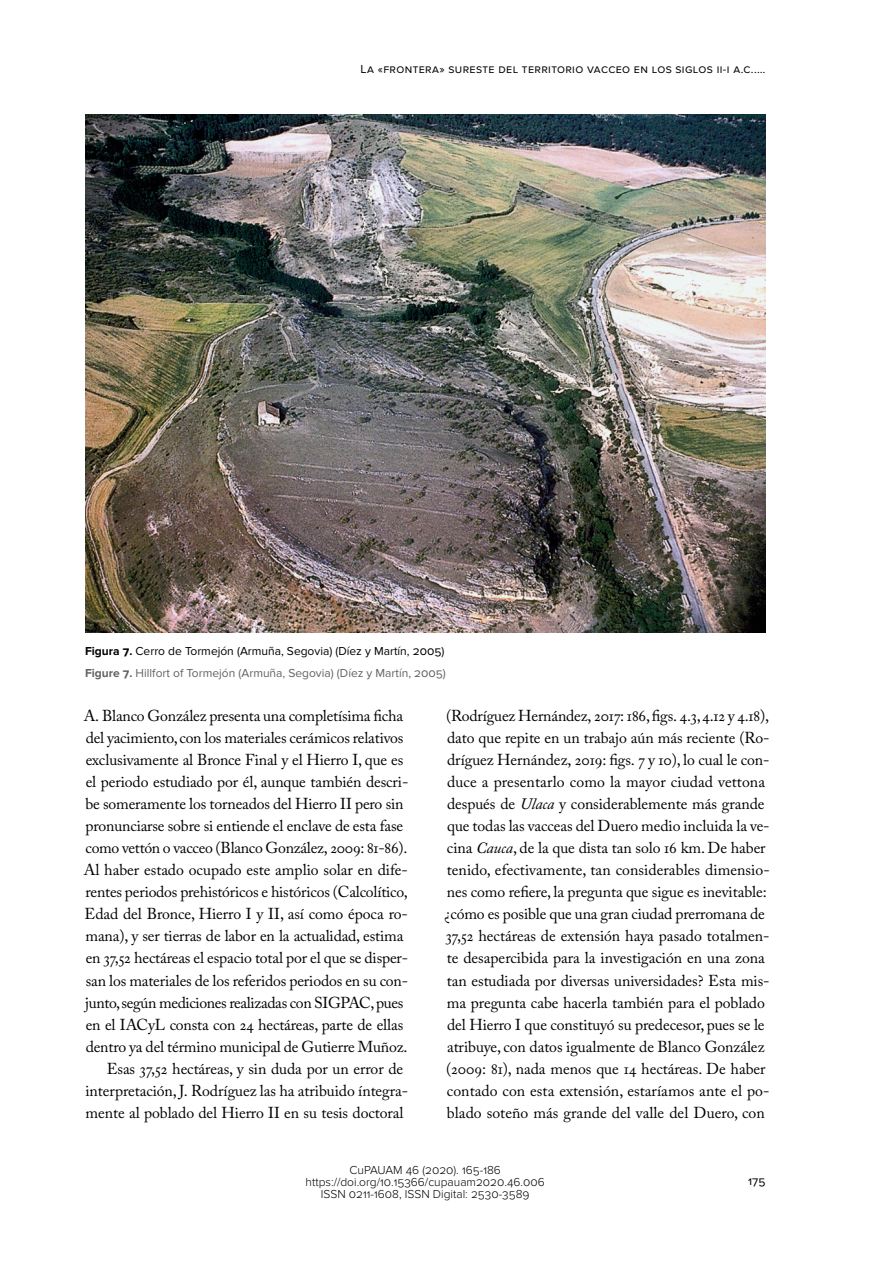
<style>
.page{position:relative;width:893px;height:1263px;background:#fff}
.page>*{position:absolute;margin:0;border:0;box-sizing:border-box;transform-origin:0 0}
.t1{font:15.75px/22px "Adobe Caslon Pro";letter-spacing:-.005em;color:#000}
.t2{font:12px/21.6px "Proxima Nova";color:#636362}
.t3{font:300 12px/12px "Proxima Nova";color:#000;text-align:center}
.t4{font:12px "Proxima Nova";letter-spacing:.03em;color:#000}
.s1{font-weight:700;color:#000}
.s2{color:#000}
.s3{font-weight:700}
.s4{font-style:italic}
</style>
<div class="page">
<img style="left:85px;top:115px;width:680px;height:518px">
<p class="t4" style="left:361px;top:62px;width:406px">La «frontera» sureste del territorio vacceo en los siglos II‑I a.C..…</p>
<p class="t2" style="left:85px;top:640px;width:362px"><span class="s1">Figura 7.</span> <span class="s2">Cerro de Tormejón (Armuña, Segovia) (Díez y Martín, 2005)<br></span><span class="s3">Figure 7.</span> Hillfort of Tormejón (Armuña, Segovia) (Díez y Martín, 2005)</p>
<p class="t1" style="left:84px;top:704px;width:321px">A. Blanco González presenta una completísima ficha</p>
<p class="t1" style="left:86px;top:726px;width:319px">del yacimiento, con los materiales cerámicos relativos</p>
<p class="t1" style="left:86px;top:748px;width:319px">exclusivamente al Bronce Final y el Hierro I, que es</p>
<p class="t1" style="left:86px;top:770px;width:324px">el periodo estudiado por él, aunque también descri‑</p>
<p class="t1" style="left:86px;top:793px;width:320px">be someramente los torneados del Hierro II pero sin</p>
<p class="t1" style="left:86px;top:815px;width:319px">pronunciarse sobre si entiende el enclave de esta fase</p>
<p class="t1" style="left:86px;top:837px;width:323px">como vettón o vacceo (Blanco González, 2009: 81‑86).</p>
<p class="t1" style="left:84px;top:859px;width:326px">Al haber estado ocupado este amplio solar en dife‑</p>
<p class="t1" style="left:86px;top:881px;width:324px">rentes periodos prehistóricos e históricos (Calcolítico,</p>
<p class="t1" style="left:85px;top:903px;width:325px">Edad del Bronce, Hierro I y II, así como época ro‑</p>
<p class="t1" style="left:86px;top:925px;width:319px">mana), y ser tierras de labor en la actualidad, estima</p>
<p class="t1" style="left:86px;top:947px;width:324px">en 37,52 hectáreas el espacio total por el que se disper‑</p>
<p class="t1" style="left:86px;top:969px;width:324px">san los materiales de los referidos periodos en su con‑</p>
<p class="t1" style="left:85px;top:991px;width:320px">junto, según mediciones realizadas con SIGPAC, pues</p>
<p class="t1" style="left:86px;top:1013px;width:319px">en el IACyL consta con 24 hectáreas, parte de ellas</p>
<p class="t1" style="left:86px;top:1035px;width:323px">dentro ya del término municipal de Gutierre Muñoz.</p>
<p class="t1" style="left:107px;top:1057px;width:298px">Esas 37,52 hectáreas, y sin duda por un error de</p>
<p class="t1" style="left:86px;top:1079px;width:324px">interpretación, J. Rodríguez las ha atribuido íntegra‑</p>
<p class="t1" style="left:86px;top:1101px;width:320px">mente al poblado del Hierro II en su tesis doctoral</p>
<p class="t1" style="left:445px;top:704px;width:327px">(Rodríguez Hernández, 2017: 186, figs. 4.3, 4.12 y 4.18), dato que repite en un trabajo aún más reciente (Ro&shy;dríguez Hernández, 2019: figs. 7 y 10), lo cual le con‑ duce a presentarlo como la mayor ciudad vettona después de <span class="s4">Ulaca</span> y considerablemente más grande que todas las vacceas del Duero medio incluida la ve‑ cina <span class="s4">Cauca</span>, de la que dista tan solo 16 km. De haber tenido, efectivamente, tan considerables dimensio‑ nes como refiere, la pregunta que sigue es inevitable: ¿cómo es posible que una gran ciudad prerromana de 37,52 hectáreas de extensión haya pasado totalmen‑ te desapercibida para la investigación en una zona tan estudiada por diversas universidades? Esta mis‑ ma pregunta cabe hacerla también para el poblado del Hierro I que constituyó su predecesor, pues se le atribuye, con datos igualmente de Blanco González (2009: 81), nada menos que 14 hectáreas. De haber contado con esta extensión, estaríamos ante el po‑ blado soteño más grande del valle del Duero, con</p>
<p class="t3" style="left:306px;top:1165px;width:241px">CuPAUAM 46 (2020). 165-186 https://doi.org/10.15366/cupauam2020.46.006<br>ISSN 0211-1608, ISSN Digital: 2530-3589</p>
<p class="t4" style="left:748px;top:1174px;width:19px">175</p>
</div>
